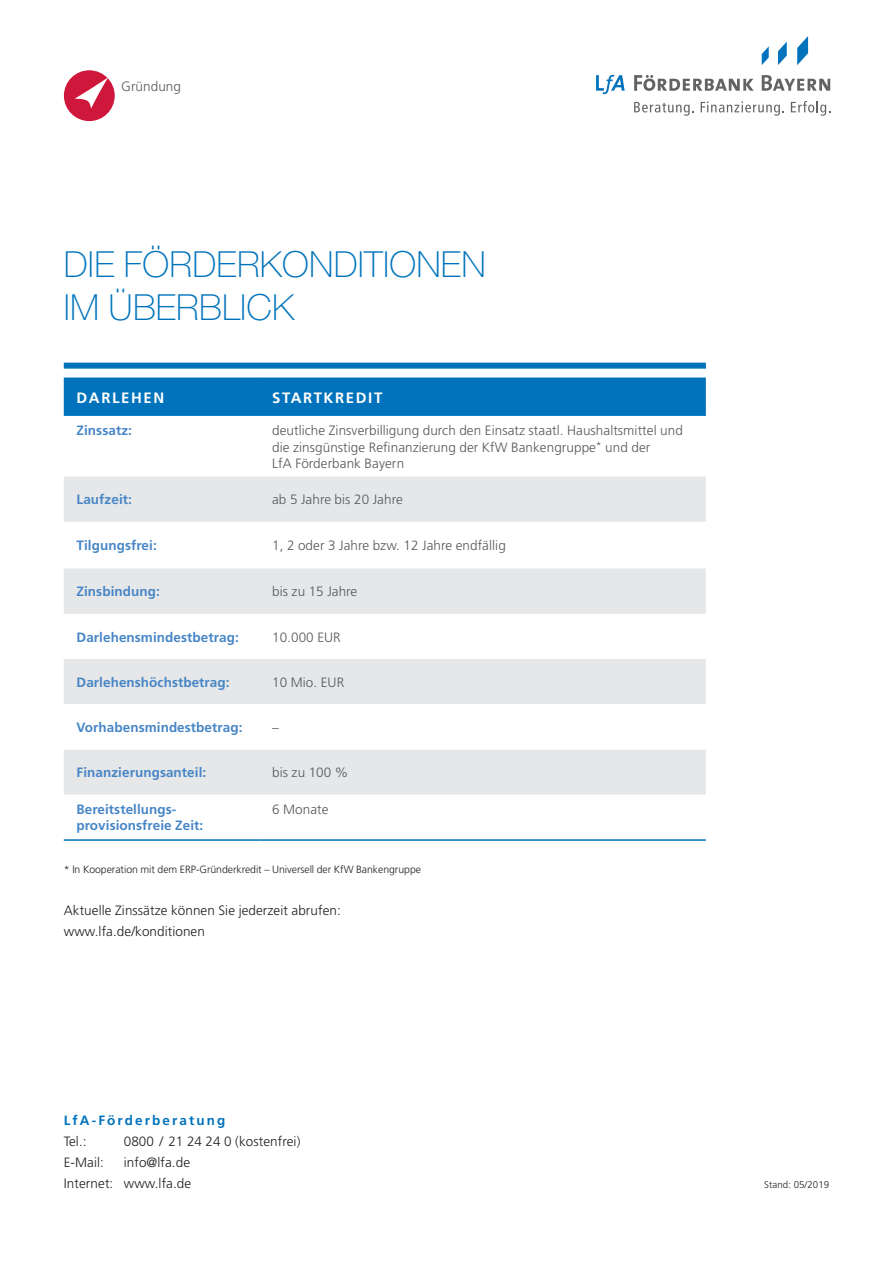
<style>
.page{position:relative;width:893px;height:1263px;background:#fff}
.page>*{position:absolute;margin:0;border:0;box-sizing:border-box;transform-origin:0 0}
.Head{font:100 36px/43.2px "Helvetica Neue";letter-spacing:.005em;color:#0073bc}
.Copy_80__Tabellentex{font:700 15px "Frutiger";letter-spacing:.105em;color:#fff}
.Copy_80__Tabellentex-2{font:300 13.5px/16.5px "Frutiger";letter-spacing:.005em;color:#57585a}
.Copy_80__Tabellentex-3{font:700 13.5px/16.5px "Frutiger";letter-spacing:.005em;color:#4786c6}
.LfA_Copy_frutiger{font:300 13.5px "Frutiger";letter-spacing:.005em;color:#231f20}
.LfA_Copy_frutiger-2{font:700 13.5px "Frutiger";letter-spacing:.155em;color:#0073bc}
.LfA_Copy_frutiger-3{font:300 10.5px "Frutiger";letter-spacing:-.005em;color:#231f20}
.LfA_Copy_frutiger-4{font:300 9.75px "Frutiger";letter-spacing:.005em;color:#231f20}
</style>
<div class="page">
<div style="left:64px;top:70px;width:51px;height:51px;background:#ce173a;border-radius:50%"></div>
<svg style="left:75px;top:77px;width:33px;height:32px"></svg>
<svg style="left:634px;top:75px;width:120px;height:16px"></svg>
<svg style="left:762px;top:75px;width:68px;height:16px"></svg>
<svg style="left:596px;top:75px;width:29px;height:19px"></svg>
<svg style="left:778px;top:42px;width:9px;height:23px"></svg>
<svg style="left:797px;top:36px;width:11px;height:29px"></svg>
<svg style="left:762px;top:46px;width:7px;height:19px"></svg>
<svg style="left:634px;top:102px;width:60px;height:14px"></svg>
<svg style="left:701px;top:102px;width:83px;height:14px"></svg>
<svg style="left:791px;top:101px;width:39px;height:15px"></svg>
<div style="left:64px;top:377px;width:642px;height:39px;background:#0073bc"></div>
<svg style="left:64px;top:476px;width:642px;height:228px;fill:#e6e7e9"></svg>
<div style="left:64px;top:750px;width:642px;height:45px;background:#e6e7e9"></div>
<hr style="left:64px;top:839px;width:195px;height:2px;background:#0073bc">
<hr style="left:259px;top:839px;width:447px;height:2px;background:#0073bc">
<div style="left:64px;top:363px;width:642px;height:6px;background:#0073bc"></div>
<p class="Copy_80__Tabellentex-2" style="left:121px;top:78px;width:61px">Gründung</p>
<p class="Head" style="left:64px;top:243px;width:423px">DIE FÖRDERKONDITIONEN<br>IM ÜBERBLICK</p>
<p class="Copy_80__Tabellentex" style="left:77px;top:388px;width:89px">DARLEHEN</p>
<p class="Copy_80__Tabellentex" style="left:272px;top:388px;width:112px">STARTKREDIT</p>
<p class="Copy_80__Tabellentex-3" style="left:77px;top:422px;width:57px">Zinssatz:</p>
<p class="Copy_80__Tabellentex-2" style="left:272px;top:422px;width:412px">deutliche Zinsverbilligung durch den Einsatz staatl. Haushaltsmittel und die zinsgünstige Refinanzierung der KfW Bankengruppe<sup>*</sup> und der<br>LfA Förderbank Bayern</p>
<p class="Copy_80__Tabellentex-3" style="left:77px;top:491px;width:57px">Laufzeit:</p>
<p class="Copy_80__Tabellentex-2" style="left:272px;top:491px;width:132px">ab 5 Jahre bis 20 Jahre</p>
<p class="Copy_80__Tabellentex-3" style="left:77px;top:537px;width:82px">Tilgungsfrei:</p>
<p class="Copy_80__Tabellentex-2" style="left:272px;top:537px;width:235px">1, 2 oder 3 Jahre bzw. 12 Jahre endfällig</p>
<p class="Copy_80__Tabellentex-3" style="left:77px;top:583px;width:85px">Zinsbindung:</p>
<p class="Copy_80__Tabellentex-2" style="left:272px;top:583px;width:87px">bis zu 15 Jahre</p>
<p class="Copy_80__Tabellentex-3" style="left:77px;top:629px;width:164px">Darlehensmindestbetrag:</p>
<p class="Copy_80__Tabellentex-2" style="left:272px;top:629px;width:70px">10.000 EUR</p>
<p class="Copy_80__Tabellentex-3" style="left:77px;top:674px;width:155px">Darlehenshöchstbetrag:</p>
<p class="Copy_80__Tabellentex-2" style="left:272px;top:674px;width:74px">10 Mio. EUR</p>
<p class="Copy_80__Tabellentex-3" style="left:77px;top:719px;width:167px">Vorhabensmindestbetrag:</p>
<p class="Copy_80__Tabellentex-2" style="left:272px;top:719px;width:8px">–</p>
<p class="Copy_80__Tabellentex-3" style="left:77px;top:764px;width:131px">Finanzierungsanteil:</p>
<p class="Copy_80__Tabellentex-2" style="left:272px;top:764px;width:78px">bis zu 100 %</p>
<p class="Copy_80__Tabellentex-3" style="left:77px;top:801px;width:128px">Bereitstellungs&shy;provisionsfreie Zeit:</p>
<p class="Copy_80__Tabellentex-2" style="left:272px;top:801px;width:58px">6 Monate</p>
<p class="LfA_Copy_frutiger-3" style="left:64px;top:863px;width:359px">* In Kooperation mit dem ERP-Gründerkredit – Universell der KfW Bankengruppe</p>
<p class="LfA_Copy_frutiger" style="left:64px;top:903px;width:279px">Aktuelle Zinssätze können Sie jederzeit abrufen:</p>
<p class="LfA_Copy_frutiger" style="left:64px;top:924px;width:143px">www.lfa.de/konditionen</p>
<p class="LfA_Copy_frutiger-2" style="left:64px;top:1112px;width:163px">LfA-Förderberatung</p>
<p class="LfA_Copy_frutiger" style="left:64px;top:1134px;width:24px">Tel.:</p>
<p class="LfA_Copy_frutiger" style="left:124px;top:1134px;width:178px">0800 / 21 24 24 0 (kostenfrei)</p>
<p class="LfA_Copy_frutiger" style="left:64px;top:1155px;width:42px">E-Mail:</p>
<p class="LfA_Copy_frutiger" style="left:124px;top:1155px;width:68px">info@lfa.de</p>
<p class="LfA_Copy_frutiger" style="left:64px;top:1176px;width:129px">Internet: www.lfa.de</p>
<p class="LfA_Copy_frutiger-4" style="left:764px;top:1179px;width:66px">Stand: 05/2019</p>
</div>
